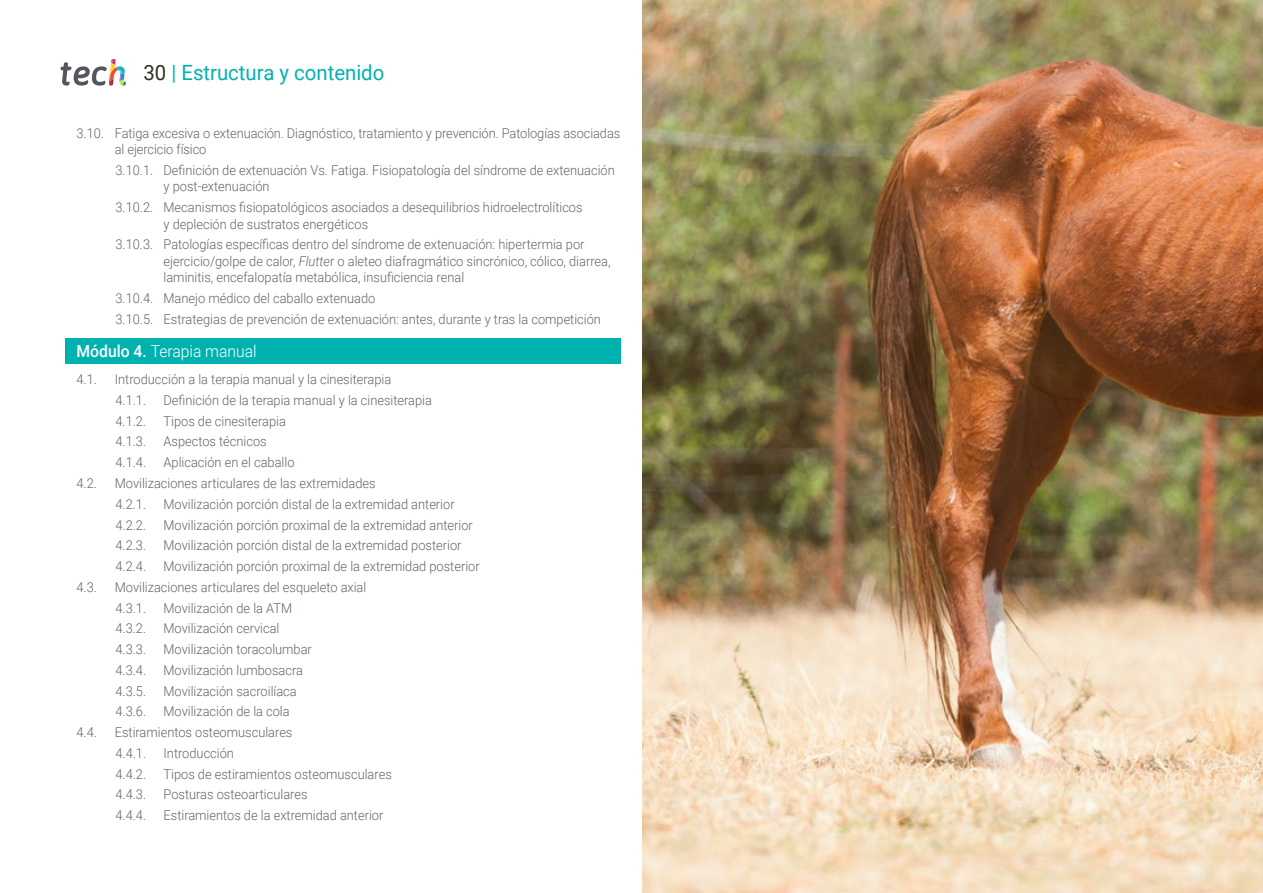
<style>
.page{position:relative;width:1263px;height:893px;background:#fff}
.page>*{position:absolute;margin:0;border:0;box-sizing:border-box;transform-origin:0 0}
.t1{font:21px "Roboto";color:#00b2af}
.t2{font:300 16.5px "Roboto";color:#fff;scale:.95 1}
.t3{font:300 13.5px/16.5px "Roboto";color:#61646a;scale:.95 1}
.s1{color:#312e20}
.s2{font-style:italic}
.s3{font-weight:500}
</style>
<div class="page">
<div style="left:65px;top:338px;width:556px;height:25px;background:#00b2af"></div>
<svg style="left:61px;top:59px;width:65px;height:27px"></svg>
<img style="left:642px;top:0;width:621px;height:893px">
<h1 class="t1" style="left:144px;top:57px;width:242px"><span class="s1">30</span> | Estructura y contenido</h1>
<p class="t3" style="left:115px;top:124px;width:534px;text-indent:-38px">3.10. Fatiga excesiva o extenuación. Diagnóstico, tratamiento y prevención. Patologías asociadas al ejercicio físico</p>
<p class="t3" style="left:164px;top:161px;width:476px;text-indent:-48px">3.10.1. Definición de extenuación Vs. Fatiga. Fisiopatología del síndrome de extenuación y post-extenuación</p>
<p class="t3" style="left:164px;top:199px;width:443px;text-indent:-48px">3.10.2. Mecanismos fisiopatológicos asociados a desequilibrios hidroelectrolíticos y depleción de sustratos energéticos</p>
<p class="t3" style="left:164px;top:236px;width:472px;text-indent:-48px">3.10.3. Patologías específicas dentro del síndrome de extenuación: hipertermia por ejercicio/golpe de calor, <span class="s2">Flutte</span>r o aleteo diafragmático sincrónico, cólico, diarrea, laminitis, encefalopatía metabólica, insuficiencia renal</p>
<p class="t3" style="left:116px;top:288px;width:512px;line-height:20.7px">3.10.4. Manejo médico del caballo extenuado<br>3.10.5. Estrategias de prevención de extenuación: antes, durante y tras la competición</p>
<p class="t2" style="left:77px;top:340px;width:191px"><span class="s3">Módulo 4.</span> Terapia manual</p>
<p class="t3" style="left:77px;top:371px;width:23px">4.1.</p>
<p class="t3" style="left:115px;top:369px;width:292px;line-height:20.7px">Introducción a la terapia manual y la cinesiterapia<br>4.1.1.</p>
<p class="t3" style="left:164px;top:391px;width:284px">Definición de la terapia manual y la cinesiterapia</p>
<p class="t3" style="left:116px;top:412px;width:34px">4.1.2.</p>
<p class="t3" style="left:164px;top:412px;width:130px">Tipos de cinesiterapia</p>
<p class="t3" style="left:116px;top:433px;width:34px">4.1.3.</p>
<p class="t3" style="left:164px;top:433px;width:110px">Aspectos técnicos</p>
<p class="t3" style="left:116px;top:454px;width:34px">4.1.4.</p>
<p class="t3" style="left:164px;top:454px;width:139px">Aplicación en el caballo</p>
<p class="t3" style="left:77px;top:474px;width:23px">4.2.</p>
<p class="t3" style="left:115px;top:472px;width:276px;line-height:20.7px">Movilizaciones articulares de las extremidades<br>4.2.1.</p>
<p class="t3" style="left:164px;top:495px;width:308px">Movilización porción distal de la extremidad anterior</p>
<p class="t3" style="left:116px;top:516px;width:34px">4.2.2.</p>
<p class="t3" style="left:164px;top:516px;width:327px">Movilización porción proximal de la extremidad anterior</p>
<p class="t3" style="left:116px;top:537px;width:34px">4.2.3.</p>
<p class="t3" style="left:164px;top:537px;width:315px">Movilización porción distal de la extremidad posterior</p>
<p class="t3" style="left:116px;top:557px;width:34px">4.2.4.</p>
<p class="t3" style="left:164px;top:557px;width:334px">Movilización porción proximal de la extremidad posterior</p>
<p class="t3" style="left:77px;top:578px;width:23px">4.3.</p>
<p class="t3" style="left:115px;top:576px;width:266px;line-height:20.7px">Movilizaciones articulares del esqueleto axial<br>4.3.1.</p>
<p class="t3" style="left:164px;top:599px;width:137px">Movilización de la ATM</p>
<p class="t3" style="left:116px;top:620px;width:34px">4.3.2.</p>
<p class="t3" style="left:164px;top:620px;width:124px">Movilización cervical</p>
<p class="t3" style="left:116px;top:640px;width:34px">4.3.3.</p>
<p class="t3" style="left:164px;top:640px;width:158px">Movilización toracolumbar</p>
<p class="t3" style="left:116px;top:661px;width:34px">4.3.4.</p>
<p class="t3" style="left:164px;top:661px;width:148px">Movilización lumbosacra</p>
<p class="t3" style="left:116px;top:682px;width:34px">4.3.5.</p>
<p class="t3" style="left:164px;top:682px;width:142px">Movilización sacroilíaca</p>
<p class="t3" style="left:116px;top:703px;width:34px">4.3.6.</p>
<p class="t3" style="left:164px;top:703px;width:134px">Movilización de la cola</p>
<p class="t3" style="left:77px;top:723px;width:23px">4.4.</p>
<p class="t3" style="left:115px;top:721px;width:188px;line-height:20.7px">Estiramientos osteomusculares<br>4.4.1.</p>
<p class="t3" style="left:164px;top:744px;width:76px">Introducción</p>
<p class="t3" style="left:116px;top:765px;width:34px">4.4.2.</p>
<p class="t3" style="left:164px;top:765px;width:242px">Tipos de estiramientos osteomusculares</p>
<p class="t3" style="left:116px;top:786px;width:34px">4.4.3.</p>
<p class="t3" style="left:164px;top:786px;width:153px">Posturas osteoarticulares</p>
<p class="t3" style="left:116px;top:806px;width:34px">4.4.4.</p>
<p class="t3" style="left:164px;top:806px;width:233px">Estiramientos de la extremidad anterior</p>
</div>
